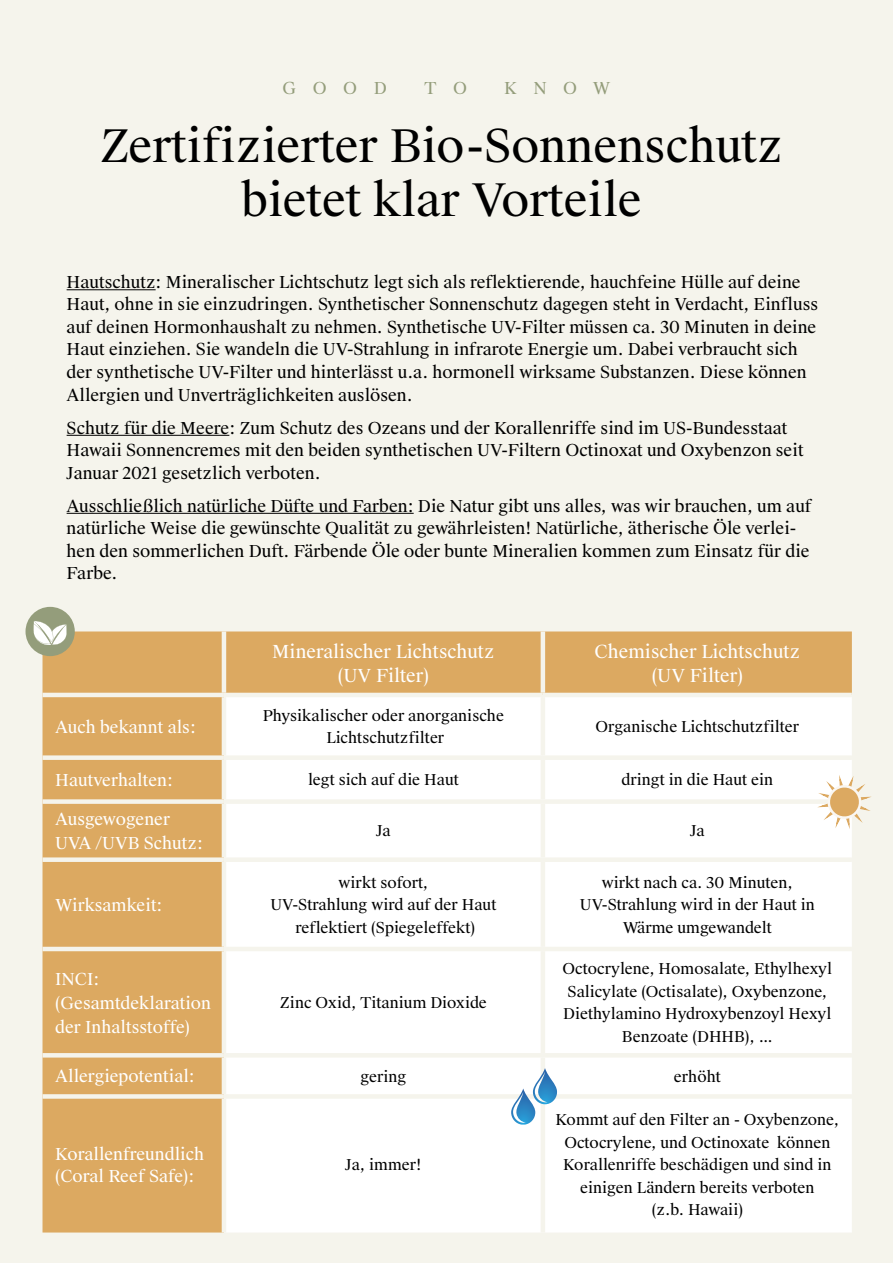
<style>
.page{position:relative;width:893px;height:1263px;background:#f5f4ec}
.page>*{position:absolute;margin:0;border:0;box-sizing:border-box;transform-origin:0 0}
.t1{font:45px/54px "Suisse Works";color:#000;text-align:center}
.t2{font:18px/24px "Suisse Works";color:#fff;text-align:center}
.t3{font:16.5px/22.5px "Suisse Works";color:#000}
.t4{font:16.5px/24px "Suisse Works";color:#fff}
.t5{font:16.5px "Suisse Works";letter-spacing:1em;color:#949d7b}
.t6{font:15px/22.5px "Suisse Works";color:#000;text-align:center}
</style>
<div class="page">
<div style="left:43px;top:631px;width:809px;height:601px;background:#dca961"></div>
<div style="left:226px;top:697px;width:626px;height:535px;background:#fff"></div>
<hr style="left:222px;top:631px;width:4px;height:62px;background:#f5f4ec">
<hr style="left:541px;top:631px;width:4px;height:62px;background:#f5f4ec">
<hr style="left:222px;top:697px;width:4px;height:58px;background:#f5f4ec">
<hr style="left:541px;top:697px;width:4px;height:58px;background:#f5f4ec">
<hr style="left:222px;top:760px;width:4px;height:39px;background:#f5f4ec">
<hr style="left:541px;top:760px;width:4px;height:39px;background:#f5f4ec">
<hr style="left:222px;top:804px;width:4px;height:53px;background:#f5f4ec">
<hr style="left:541px;top:804px;width:4px;height:53px;background:#f5f4ec">
<hr style="left:222px;top:862px;width:4px;height:85px;background:#f5f4ec">
<hr style="left:541px;top:862px;width:4px;height:85px;background:#f5f4ec">
<hr style="left:222px;top:951px;width:4px;height:102px;background:#f5f4ec">
<hr style="left:541px;top:951px;width:4px;height:102px;background:#f5f4ec">
<hr style="left:222px;top:1057px;width:4px;height:37px;background:#f5f4ec">
<hr style="left:541px;top:1057px;width:4px;height:37px;background:#f5f4ec">
<hr style="left:222px;top:1099px;width:4px;height:133px;background:#f5f4ec">
<hr style="left:541px;top:1099px;width:4px;height:133px;background:#f5f4ec">
<hr style="left:43px;top:693px;width:181px;height:4px;background:#f5f4ec">
<hr style="left:224px;top:693px;width:319px;height:4px;background:#f5f4ec">
<hr style="left:543px;top:693px;width:309px;height:4px;background:#f5f4ec">
<div style="left:43px;top:755px;width:181px;height:5px;background:#f5f4ec"></div>
<div style="left:224px;top:755px;width:319px;height:5px;background:#f5f4ec"></div>
<div style="left:543px;top:755px;width:309px;height:5px;background:#f5f4ec"></div>
<div style="left:43px;top:799px;width:181px;height:5px;background:#f5f4ec"></div>
<div style="left:224px;top:799px;width:319px;height:5px;background:#f5f4ec"></div>
<div style="left:543px;top:799px;width:309px;height:5px;background:#f5f4ec"></div>
<div style="left:43px;top:857px;width:181px;height:5px;background:#f5f4ec"></div>
<div style="left:224px;top:857px;width:319px;height:5px;background:#f5f4ec"></div>
<div style="left:543px;top:857px;width:309px;height:5px;background:#f5f4ec"></div>
<hr style="left:43px;top:947px;width:181px;height:4px;background:#f5f4ec">
<hr style="left:224px;top:947px;width:319px;height:4px;background:#f5f4ec">
<hr style="left:543px;top:947px;width:309px;height:4px;background:#f5f4ec">
<hr style="left:43px;top:1053px;width:181px;height:4px;background:#f5f4ec">
<hr style="left:224px;top:1053px;width:319px;height:4px;background:#f5f4ec">
<hr style="left:543px;top:1053px;width:309px;height:4px;background:#f5f4ec">
<div style="left:43px;top:1094px;width:181px;height:5px;background:#f5f4ec"></div>
<div style="left:224px;top:1094px;width:319px;height:5px;background:#f5f4ec"></div>
<div style="left:543px;top:1094px;width:309px;height:5px;background:#f5f4ec"></div>
<div style="left:26px;top:607px;width:49px;height:49px;background:#949d7b;border-radius:50%"></div>
<svg style="left:33px;top:621px;width:34px;height:24px"></svg>
<svg style="left:812px;top:770px;width:60px;height:64px"></svg>
<svg style="left:511px;top:1068px;width:46px;height:56px;background:#b1d1e7"></svg>
<hr style="left:67px;top:289px;width:89px;height:1px;background:#000">
<hr style="left:67px;top:435px;width:162px;height:1px;background:#000">
<hr style="left:67px;top:513px;width:347px;height:1px;background:#000">
<p class="t5" style="left:283px;top:78px;width:106px">GOOD</p>
<p class="t5" style="left:424px;top:78px;width:44px">T O</p>
<p class="t5" style="left:504px;top:78px;width:108px">KNOW</p>
<h1 class="t1" style="left:100px;top:120px;width:685px">Zertifizierter Bio-Sonnenschutz bietet klar Vorteile</h1>
<p class="t3" style="left:67px;top:271px;width:753px">Hautschutz: Mineralischer Lichtschutz legt sich als reflektierende, hauchfeine Hülle auf deine Haut, ohne in sie einzudringen. Synthetischer Sonnenschutz dagegen steht in Verdacht, Einfluss auf deinen Hormonhaushalt zu nehmen. Synthetische UV-Filter müssen ca. 30 Minuten in deine Haut einziehen. Sie wandeln die UV-Strahlung in infrarote Energie um. Dabei verbraucht sich der synthetische UV-Filter und hinterlässt u.a. hormonell wirksame Substanzen. Diese können Allergien und Unverträglichkeiten auslösen.</p>
<p class="t3" style="left:67px;top:417px;width:738px">Schutz für die Meere: Zum Schutz des Ozeans und der Korallenriffe sind im US-Bundesstaat<br>Hawaii Sonnencremes mit den beiden synthetischen UV-Filtern Octinoxat und Oxybenzon seit<br>Januar 2021 gesetzlich verboten.</p>
<p class="t3" style="left:67px;top:495px;width:747px">Ausschließlich natürliche Düfte und Farben: Die Natur gibt uns alles, was wir brauchen, um auf natürliche Weise die gewünschte Qualität zu gewährleisten! Natürliche, ätherische Öle verlei&shy;hen den sommerlichen Duft. Färbende Öle oder bunte Mineralien kommen zum Einsatz für die Farbe.</p>
<p class="t2" style="left:272px;top:640px;width:224px">Mineralischer Lichtschutz (UV Filter)</p>
<p class="t2" style="left:595px;top:640px;width:207px">Chemischer Lichtschutz (UV Filter)</p>
<p class="t4" style="left:55px;top:715px;width:142px">Auch bekannt als:</p>
<p class="t6" style="left:263px;top:705px;width:243px">Physikalischer oder anorganische<br>Lichtschutzfilter</p>
<p class="t6" style="left:596px;top:716px;width:205px">Organische Lichtschutzfilter</p>
<p class="t4" style="left:55px;top:768px;width:119px">Hautverhalten:</p>
<p class="t6" style="left:308px;top:769px;width:152px">legt sich auf die Haut</p>
<p class="t6" style="left:621px;top:769px;width:153px">dringt in die Haut ein</p>
<p class="t4" style="left:55px;top:807px;width:149px">Ausgewogener<br>UVA /UVB Schutz:</p>
<p class="t6" style="left:376px;top:820px;width:16px">Ja</p>
<p class="t6" style="left:690px;top:820px;width:16px">Ja</p>
<p class="t4" style="left:55px;top:893px;width:109px">Wirksamkeit:</p>
<p class="t4" style="left:55px;top:967px;width:157px">INCI: (Gesamtdeklaration der Inhaltsstoffe)</p>
<p class="t6" style="left:270px;top:871px;width:228px">wirkt sofort,<br>UV-Strahlung wird auf der Haut reflektiert (Spiegeleffekt)</p>
<p class="t6" style="left:580px;top:871px;width:236px">wirkt nach ca. 30 Minuten,<br>UV-Strahlung wird in der Haut in<br>Wärme umgewandelt</p>
<p class="t6" style="left:280px;top:992px;width:209px">Zinc Oxid, Titanium Dioxide</p>
<p class="t6" style="left:563px;top:958px;width:271px">Octocrylene, Homosalate, Ethylhexyl Salicylate (Octisalate), Oxybenzone, Diethylamino Hydroxybenzoyl Hexyl Benzoate (DHHB), ...</p>
<p class="t4" style="left:55px;top:1065px;width:141px">Allergiepotential:</p>
<p class="t6" style="left:360px;top:1065px;width:47px">gering</p>
<p class="t6" style="left:674px;top:1065px;width:49px">erhöht</p>
<p class="t4" style="left:55px;top:1143px;width:150px;line-height:22.5px">Korallenfreundlich (Coral Reef Safe):</p>
<p class="t6" style="left:345px;top:1154px;width:78px">Ja, immer!</p>
<p class="t6" style="left:556px;top:1109px;width:285px">Kommt auf den Filter an - Oxybenzone,<br>Octocrylene, und Octinoxate können<br>Korallenriffe beschädigen und sind in einigen Ländern bereits verboten<br>(z.b. Hawaii)</p>
</div>
